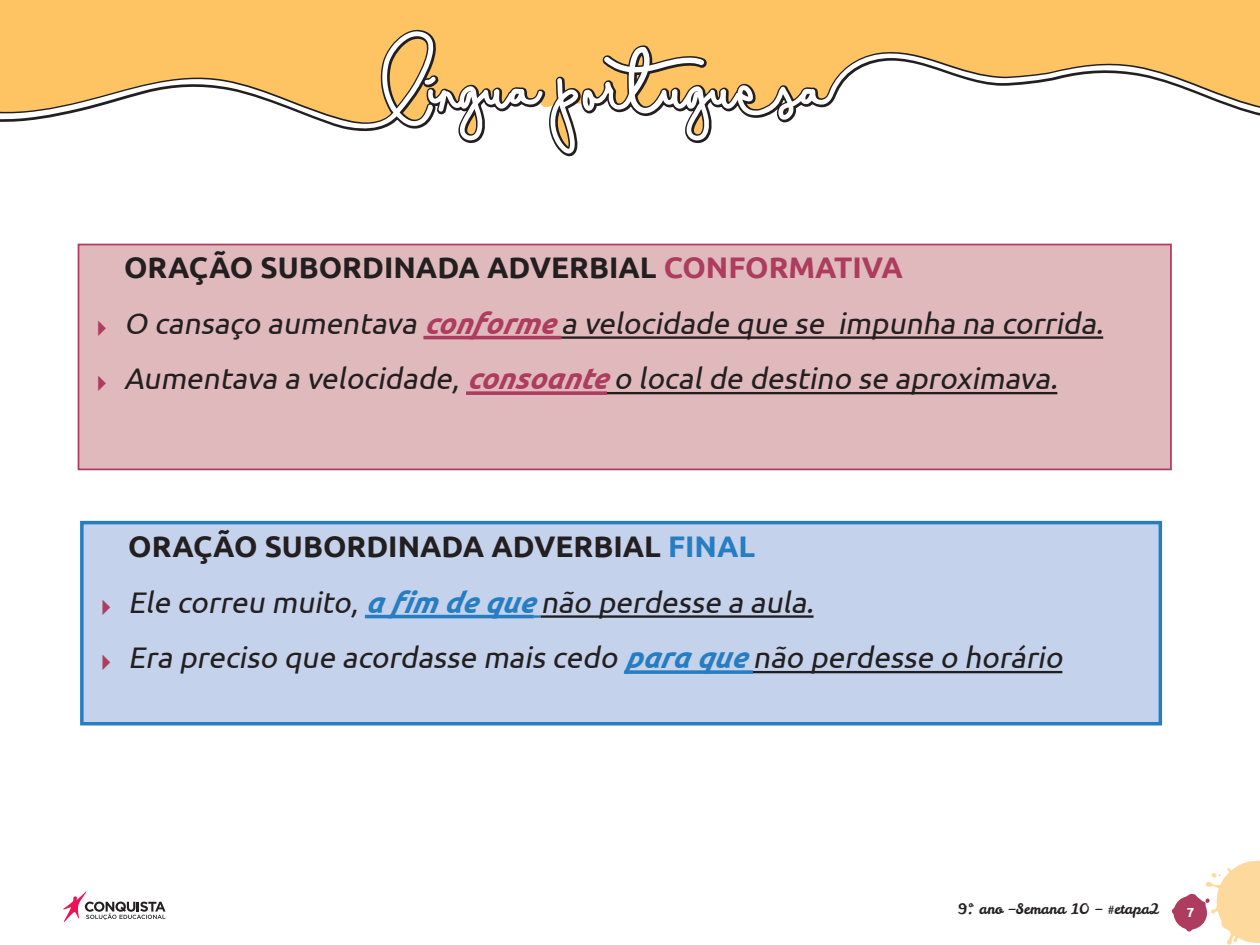
<style>
.page{position:relative;width:1260px;height:945px;background:#fff}
.page>*{position:absolute;margin:0;border:0;box-sizing:border-box;transform-origin:0 0}
.t1{font:italic 29.75px "Ubuntu";color:#231f20}
._01_Texto_Geral{font:700 29.75px "Ubuntu";color:#231f20}
.t2{font:14.35px "Leckerli One";color:#231f20}
.t3{font:700 13.12px "Ubuntu";color:#fff}
.s1{color:#ad3c5e}
.s2{font-weight:700;color:#ad3c5e}
.s3{color:#277dc1}
.s4{font-weight:700;color:#277dc1}
</style>
<div class="page">
<svg style="left:1172px;top:861px;width:88px;height:84px"></svg>
<svg style="left:63px;top:891px;width:103px;height:31px"></svg>
<svg style="left:0;top:0;width:1260px;height:157px;background:#fdc970"></svg>
<svg style="left:0;top:31px;width:1260px;height:123px"></svg>
<div style="left:78px;top:245px;width:1093px;height:224px;background:#dfb9bc"></div>
<hr style="left:423px;top:336px;width:138px;height:3px;background:#ad3c5e">
<hr style="left:561px;top:336px;width:542px;height:3px;background:#231f20">
<svg style="left:466px;top:391px;width:141px;height:4px"></svg>
<hr style="left:607px;top:392px;width:450px;height:2px;background:#231f20">
<div style="left:78px;top:244px;width:1094px;height:226px;border:2px solid #ad3c5e"></div>
<div style="left:82px;top:523px;width:1078px;height:201px;background:#c4d2eb"></div>
<hr style="left:365px;top:615px;width:169px;height:3px;background:#277dc1">
<svg style="left:534px;top:615px;width:7px;height:3px"></svg>
<hr style="left:541px;top:615px;width:273px;height:3px;background:#231f20">
<svg style="left:624px;top:670px;width:129px;height:4px"></svg>
<hr style="left:753px;top:671px;width:309px;height:2px;background:#231f20">
<div style="left:80px;top:521px;width:1082px;height:204px;border:4px solid #277dc1"></div>
<p class="_01_Texto_Geral" style="left:124px;top:250px;width:780px">ORAÇÃO SUBORDINADA ADVERBIAL <span class="s1">CONFORMATIVA</span></p>
<p class="t1" style="left:124px;top:305px;width:987px">O cansaço aumentava <span class="s2">conforme</span> a velocidade que se impunha na corrida.</p>
<p class="t1" style="left:124px;top:361px;width:941px">Aumentava a velocidade, <span class="s2">consoante</span> o localde destino se aproximava.</p>
<p class="_01_Texto_Geral" style="left:128px;top:529px;width:629px">ORAÇÃO SUBORDINADA ADVERBIAL <span class="s3">FINAL</span></p>
<p class="t1" style="left:128px;top:584px;width:693px">Ele correu muito,<span class="s4">a fim de que</span> não perdesse a aula.</p>
<p class="t1" style="left:128px;top:640px;width:942px">Era preciso que acordasse mais cedo <span class="s4">para que</span> não perdesse o horário</p>
<p class="t2" style="left:958px;top:899px;width:203px">9º. ano –Semana 10 – #etapa2</p>
<p class="t3" style="left:1187px;top:905px;width:9px">7</p>
</div>
